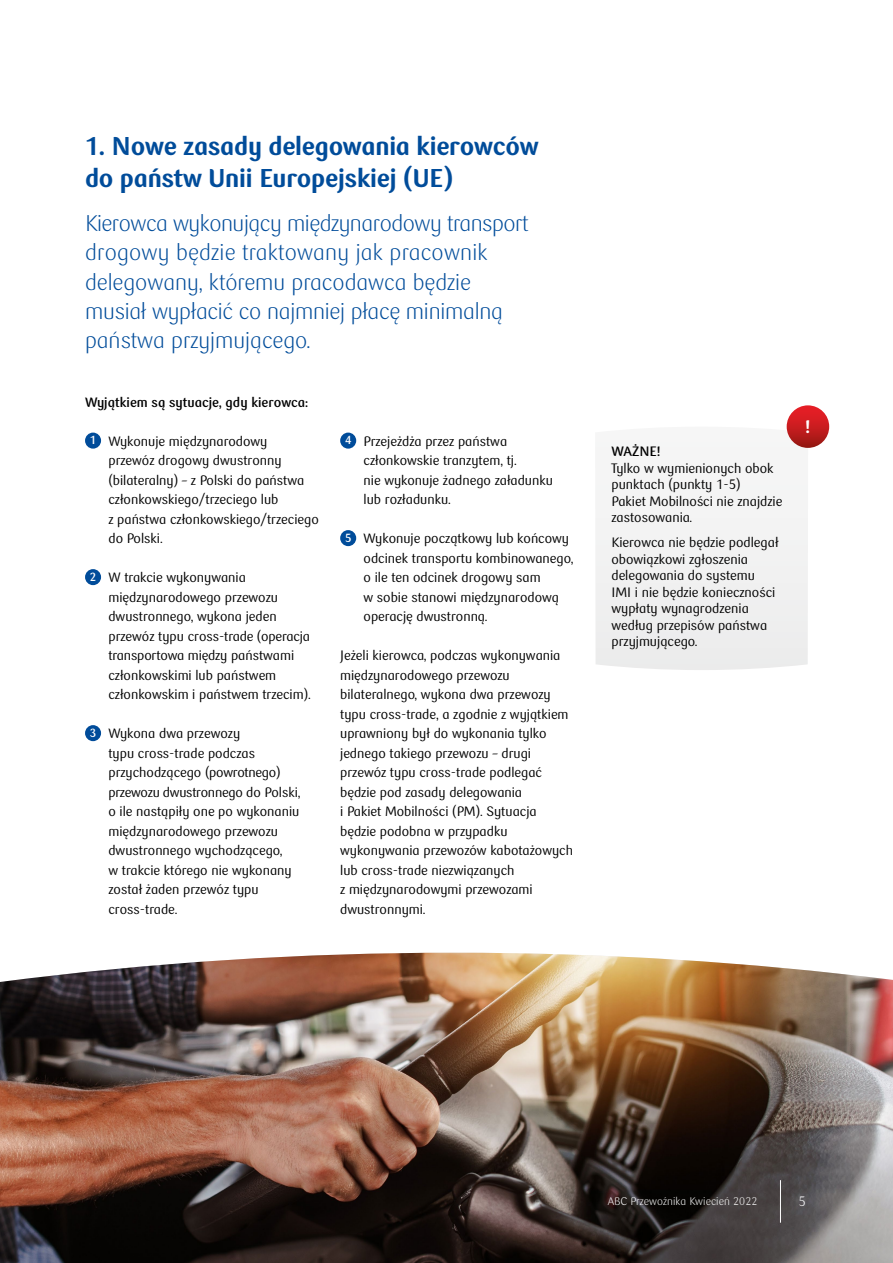
<style>
.page{position:relative;width:893px;height:1263px;background:#fff}
.page>*{position:absolute;margin:0;border:0;box-sizing:border-box;transform-origin:0 0}
.t1{font:900 25.5px/31.5px "PKO Bank Polski";letter-spacing:-.01em;color:#004c9a}
.t2{font:300 22.5px/29.2px "PKO Bank Polski";letter-spacing:-.005em;color:#004c9a}
.t3{font:900 18px "PKO Bank Polski";color:#fff}
.t4{font:13.5px/19.5px "PKO Bank Polski";color:#000}
.t5{font:700 13.5px "PKO Bank Polski";color:#000}
.t6{font:300 13.5px "PKO Bank Polski";color:#fff}
.t7{font:300 10.95px "PKO Bank Polski";letter-spacing:.01em;color:#fff}
.s1{font-weight:700;font-size:11.7px;color:#fff}
</style>
<div class="page">
<img style="left:0;top:953px;width:893px;height:310px">
<hr style="left:780px;top:1180px;width:1px;height:43px;background:#fff">
<div style="left:596px;top:427px;width:212px;height:243px;background:#f2f2f2"></div>
<div style="left:85px;top:433px;width:16px;height:16px;background:#004c9a;border-radius:50%"></div>
<div style="left:85px;top:569px;width:16px;height:16px;background:#004c9a;border-radius:50%"></div>
<div style="left:85px;top:725px;width:16px;height:16px;background:#004c9a;border-radius:50%"></div>
<div style="left:340px;top:433px;width:16px;height:16px;background:#004c9a;border-radius:50%"></div>
<div style="left:340px;top:530px;width:16px;height:16px;background:#004c9a;border-radius:50%"></div>
<div style="left:787px;top:405px;width:42px;height:43px;background:linear-gradient(to bottom,#f2252e,#991813);border-radius:21px"></div>
<h1 class="t1" style="left:85px;top:131px;width:455px">1. Nowe zasady delegowania kierowców do państw Unii Europejskiej (UE)</h1>
<h2 class="t2" style="left:85px;top:209px;width:445px">Kierowca wykonujący międzynarodowy transport drogowy będzie traktowany jak pracownik delegowany, któremu pracodawca będzie musiał wypłacić co najmniej płacę minimalną państwa przyjmującego.</h2>
<p class="t5" style="left:85px;top:394px;width:225px">Wyjątkiem są sytuacje, gdy kierowca:</p>
<p class="t4" style="left:108px;top:432px;width:212px;text-indent:-19px"><span class="s1">1</span> Wykonuje międzynarodowy<br>przewóz drogowy dwustronny (bilateralny) – z Polski do państwa członkowskiego/trzeciego lub<br>z państwa członkowskiego/trzeciego do Polski.</p>
<p class="t4" style="left:108px;top:568px;width:204px;text-indent:-19px"><span class="s1">2</span> W trakcie wykonywania międzynarodowego przewozu dwustronnego, wykona jeden przewóz typu cross-trade (operacja transportowa między państwami członkowskimi lub państwem członkowskim i państwem trzecim).</p>
<p class="t4" style="left:108px;top:724px;width:194px;text-indent:-19px"><span class="s1">3</span> Wykona dwa przewozy<br>typu cross-trade podczas przychodzącego (powrotnego) przewozu dwustronnego do Polski, o ile nastąpiły one po wykonaniu międzynarodowego przewozu dwustronnego wychodzącego,<br>w trakcie którego nie wykonany został żaden przewóz typu cross-trade.</p>
<p class="t4" style="left:364px;top:432px;width:191px;text-indent:-19px"><span class="s1">4</span> Przejeżdża przez państwa członkowskie tranzytem, tj.<br>nie wykonuje żadnego załadunku lub rozładunku.</p>
<p class="t4" style="left:364px;top:529px;width:211px;text-indent:-19px"><span class="s1">5</span> Wykonuje początkowy lub końcowy odcinek transportu kombinowanego, o ile ten odcinek drogowy sam<br>w sobie stanowi międzynarodową operację dwustronną.</p>
<p class="t4" style="left:340px;top:646px;width:234px">Jeżeli kierowca, podczas wykonywania międzynarodowego przewozu bilateralnego, wykona dwa przewozy typu cross-trade, a zgodnie z wyjątkiem uprawniony był do wykonania tylko jednego takiego przewozu – drugi przewóz typu cross-trade podlegać będzie pod zasady delegowania<br>i Pakiet Mobilności (PM). Sytuacja będzie podobna w przypadku wykonywania przewozów kabotażowych lub cross-trade niezwiązanych<br>z międzynarodowymi przewozami dwustronnymi.</p>
<p class="t5" style="left:611px;top:444px;width:51px">WAŻNE!</p>
<p class="t4" style="left:611px;top:460px;width:172px;line-height:16.5px">Tylko w wymienionych obok punktach (punkty 1-5)<br>Pakiet Mobilności nie znajdzie zastosowania.</p>
<p class="t4" style="left:611px;top:535px;width:169px;line-height:16.5px">Kierowca nie będzie podlegał obowiązkowi zgłoszenia delegowania do systemu<br>IMI i nie będzie konieczności wypłaty wynagrodzenia według przepisów państwa przyjmującego.</p>
<h3 class="t3" style="left:805px;top:417px;width:7px">!</h3>
<p class="t7" style="left:608px;top:1195px;width:151px">ABC Przewoźnika Kwiecień 2022</p>
<p class="t6" style="left:798px;top:1194px;width:9px">5</p>
</div>
